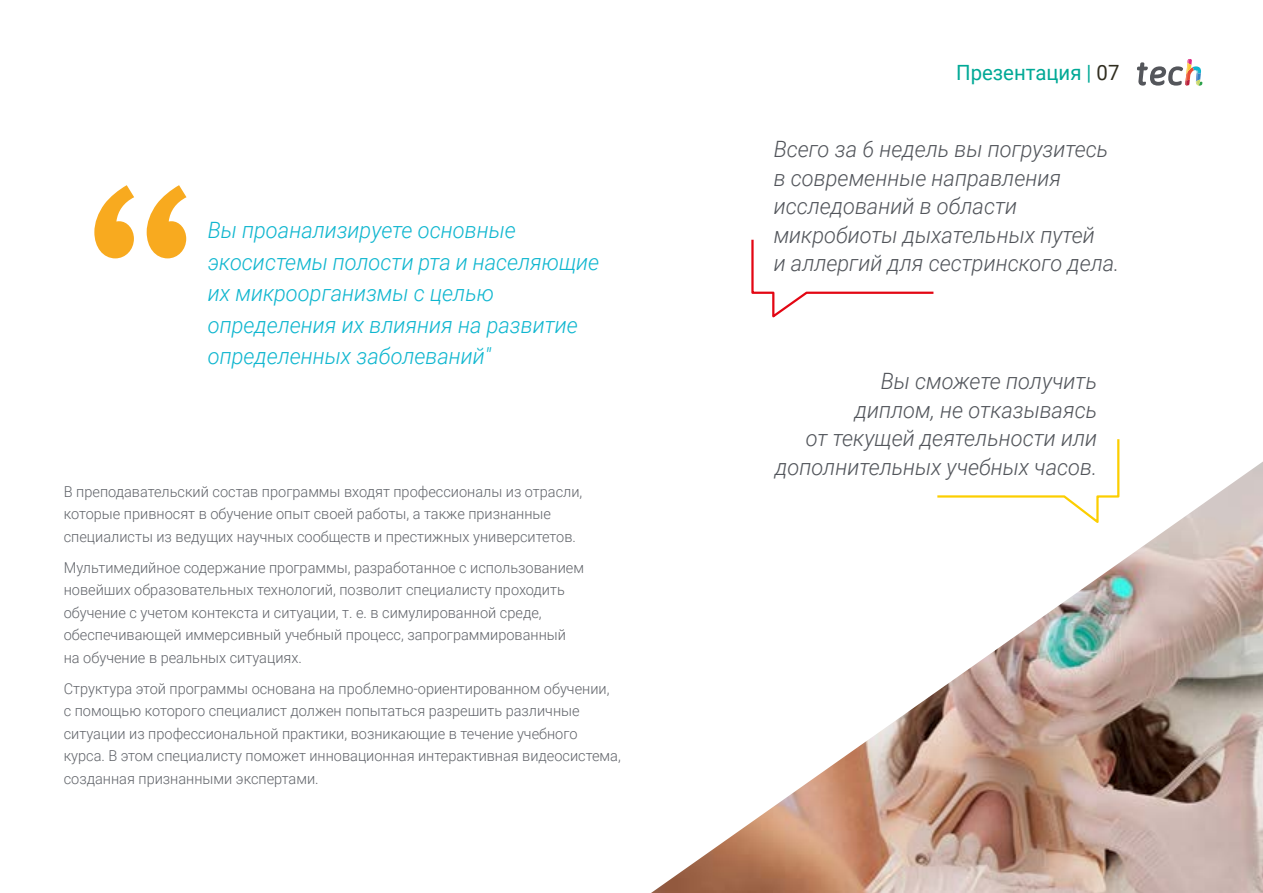
<style>
.page{position:relative;width:1263px;height:893px;background:#fff}
.page>*{position:absolute;margin:0;border:0;box-sizing:border-box;transform-origin:0 0}
.t1{font:italic 300 22.5px/28.5px "Roboto";color:#52555b}
.t2{font:italic 300 22.5px/31.5px "Roboto";color:#0fb6cf}
.t3{font:21px "Roboto";color:#00a996}
.t4{font:300 15px/22.5px "Roboto";color:#61646a}
.s1{color:#312e20}
</style>
<div class="page">
<svg style="left:94px;top:185px;width:92px;height:73px"></svg>
<svg style="left:751px;top:239px;width:183px;height:79px"></svg>
<img style="left:651px;top:461px;width:612px;height:432px">
<svg style="left:1137px;top:59px;width:65px;height:27px"></svg>
<svg style="left:935px;top:439px;width:185px;height:87px"></svg>
<h1 class="t2" style="left:208px;top:214px;width:393px">Вы проанализируете основные экосистемы полости рта и населяющие их микроорганизмы с целью определения их влияния на развитие определенных заболеваний"</h1>
<p class="t4" style="left:64px;top:480px;width:520px">В преподавательский состав программы входят профессионалы из отрасли, которые привносят в обучение опыт своей работы, а также признанные специалисты из ведущих научных сообществ и престижных университетов.</p>
<p class="t4" style="left:64px;top:556px;width:522px">Мультимедийное содержание программы, разработанное с использованием новейших образовательных технологий, позволит специалисту проходить обучение с учетом контекста и ситуации, т. е. в симулированной среде, обеспечивающей иммерсивный учебный процесс, запрограммированный на обучение в реальных ситуациях.</p>
<p class="t4" style="left:64px;top:677px;width:559px">Структура этой программы основана на проблемно-ориентированном обучении,<br>с помощью которого специалист должен попытаться разрешить различные ситуации из профессиональной практики, возникающие в течение учебного курса. В этом специалисту поможет инновационная интерактивная видеосистема, созданная признанными экспертами.</p>
<h2 class="t3" style="left:956px;top:57px;width:165px">Презентация | <span class="s1">07</span></h2>
<h1 class="t1" style="left:774px;top:134px;width:347px">Всего за 6 недель вы погрузитесь в современные направления исследований в области микробиоты дыхательных путей<br>и аллергий для сестринского дела.</h1>
<h1 class="t1" style="left:775px;top:366px;width:323px;text-align:right">Вы сможете получить<br>диплом, не отказываясь<br>от текущей деятельности или дополнительных учебных часов.</h1>
</div>
